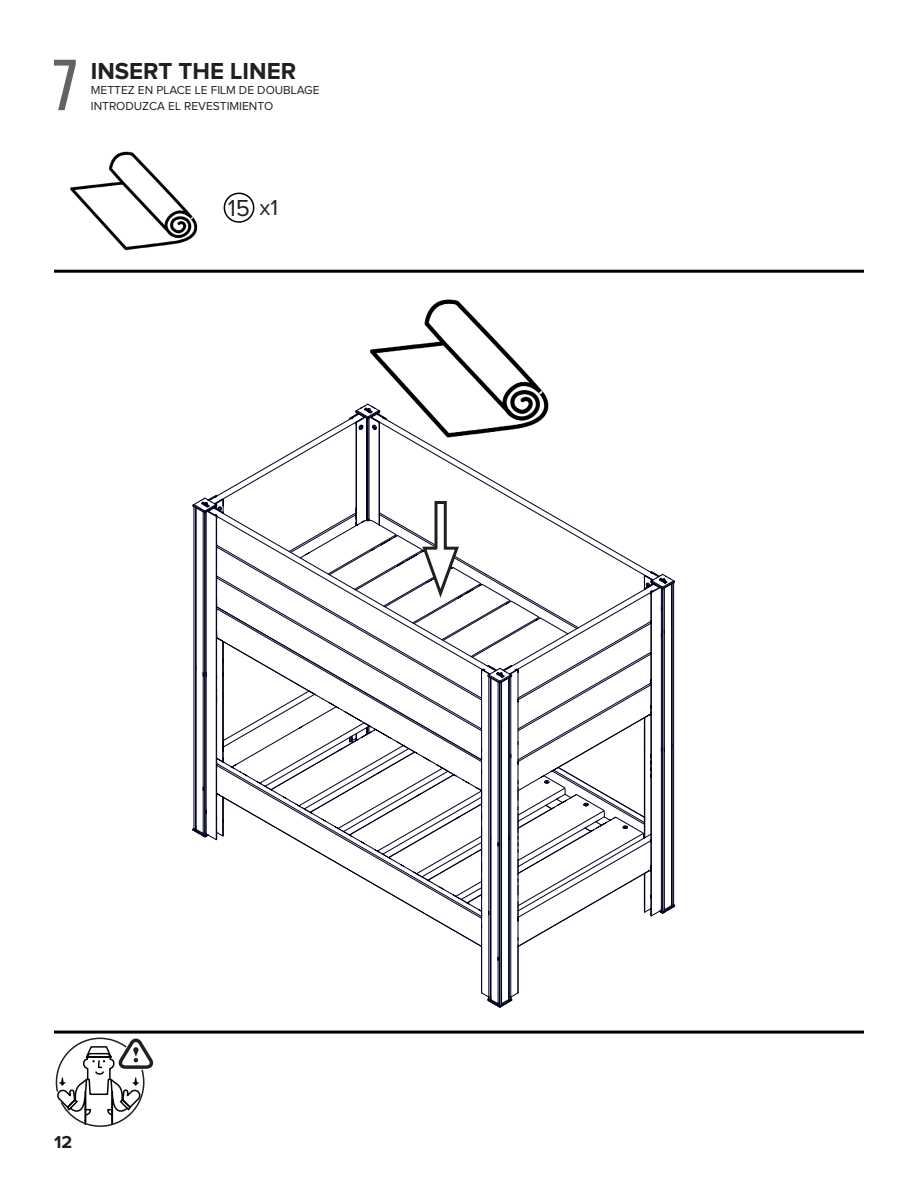
<style>
.page{position:relative;width:918px;height:1188px;background:#fff}
.page>*{position:absolute;margin:0;border:0;box-sizing:border-box;transform-origin:0 0}
.Jumbo_Heading{font:600 72px "Rift";color:#636366}
.t1{font:700 24px "Proxima Nova";color:#231f20}
.t2{font:24px "Proxima Nova";color:#231f20}
.t3{font:700 18px "Proxima Nova";color:#231f20}
.t4{font:12px "Proxima Nova";color:#231f20}
.s1{font-size:22.5px}
</style>
<div class="page">
<hr style="left:54px;top:270px;width:810px;height:3px;background:#000">
<hr style="left:54px;top:1031px;width:810px;height:3px;background:#000">
<svg style="left:55px;top:1037px;width:98px;height:90px"></svg>
<div style="left:224px;top:193px;width:30px;height:30px;border:2px solid #000;border-radius:50%"></div>
<img style="left:54px;top:151px;width:164px;height:122px">
<svg style="left:192px;top:424px;width:484px;height:584px"></svg>
<img style="left:340px;top:269px;width:238px;height:218px">
<p class="Jumbo_Heading" style="left:53px;top:34px;width:26px">7</p>
<p class="t1" style="left:91px;top:60px;width:207px">INSERT THE LINER</p>
<p class="t4" style="left:91px;top:85px;width:230px">METTEZ EN PLACE LE FILM DE DOUBLAGE</p>
<p class="t4" style="left:91px;top:100px;width:184px">INTRODUZCA EL REVESTIMIENTO</p>
<p class="t2" style="left:228px;top:197px;width:52px">15 <span class="s1">x1</span></p>
<h3 class="t3" style="left:54px;top:1134px;width:20px">12</h3>
</div>
